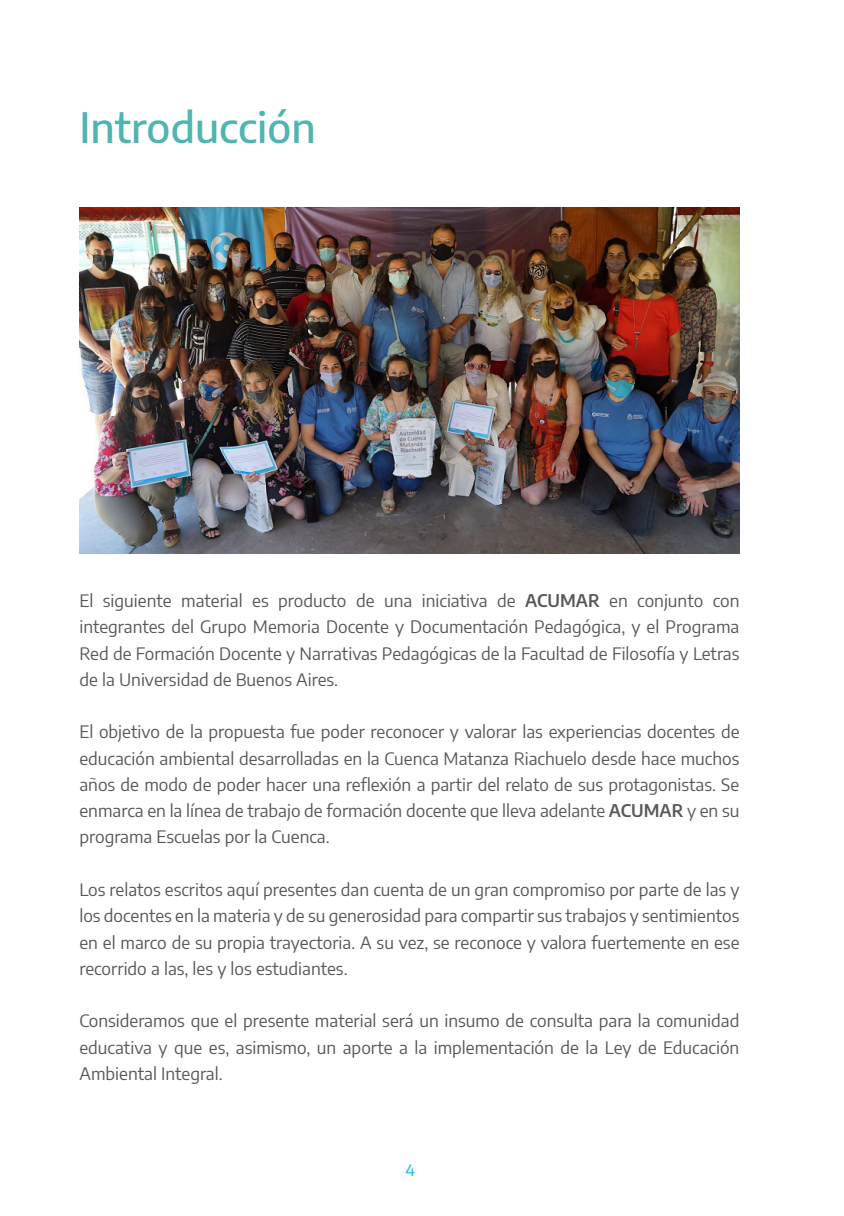
<style>
.page{position:relative;width:844px;height:1216px;background:#fff}
.page>*{position:absolute;margin:0;border:0;box-sizing:border-box;transform-origin:0 0}
.t1{font:500 42px "Encode Sans";color:#4fb5b0}
.t2{font:17.15px/26.2px "Encode Sans";color:#57585a;text-align:justify}
.t3{font:500 15.75px "Encode Sans";color:#34bced}
.s1{font-weight:600}
</style>
<div class="page">
<img style="left:79px;top:207px;width:660px;height:347px">
<h1 class="t1" style="left:79px;top:97px;width:238px">Introducción</h1>
<p class="t2" style="left:79px;top:586px;width:661px">El siguiente material es producto de una iniciativa de <span class="s1">ACUMAR</span> en conjunto con integrantes del Grupo Memoria Docente y Documentación Pedagógica, y el Programa Red de Formación Docente y Narrativas Pedagógicas de la Facultad de Filosofía y Letras de la Universidad de Buenos Aires.</p>
<p class="t2" style="left:79px;top:718px;width:661px">El objetivo de la propuesta fue poder reconocer y valorar las experiencias docentes de educación ambiental desarrolladas en la Cuenca Matanza Riachuelo desde hace muchos años de modo de poder hacer una reflexión a partir del relato de sus protagonistas. Se enmarca en la línea de trabajo de formación docente que lleva adelante <span class="s1">ACUMAR</span> y en su programa Escuelas por la Cuenca.</p>
<p class="t2" style="left:79px;top:875px;width:661px">Los relatos escritos aquí presentes dan cuenta de un gran compromiso por parte de las y los docentes en la materia y de su generosidad para compartir sus trabajos y sentimientos en el marco de su propia trayectoria. A su vez, se reconoce y valora fuertemente en ese recorrido a las, les y los estudiantes.</p>
<p class="t2" style="left:79px;top:1006px;width:661px">Consideramos que el presente material será un insumo de consulta para la comunidad educativa y que es, asimismo, un aporte a la implementación de la Ley de Educación Ambiental Integral.</p>
<p class="t3" style="left:405px;top:1159px;width:11px">4</p>
</div>
